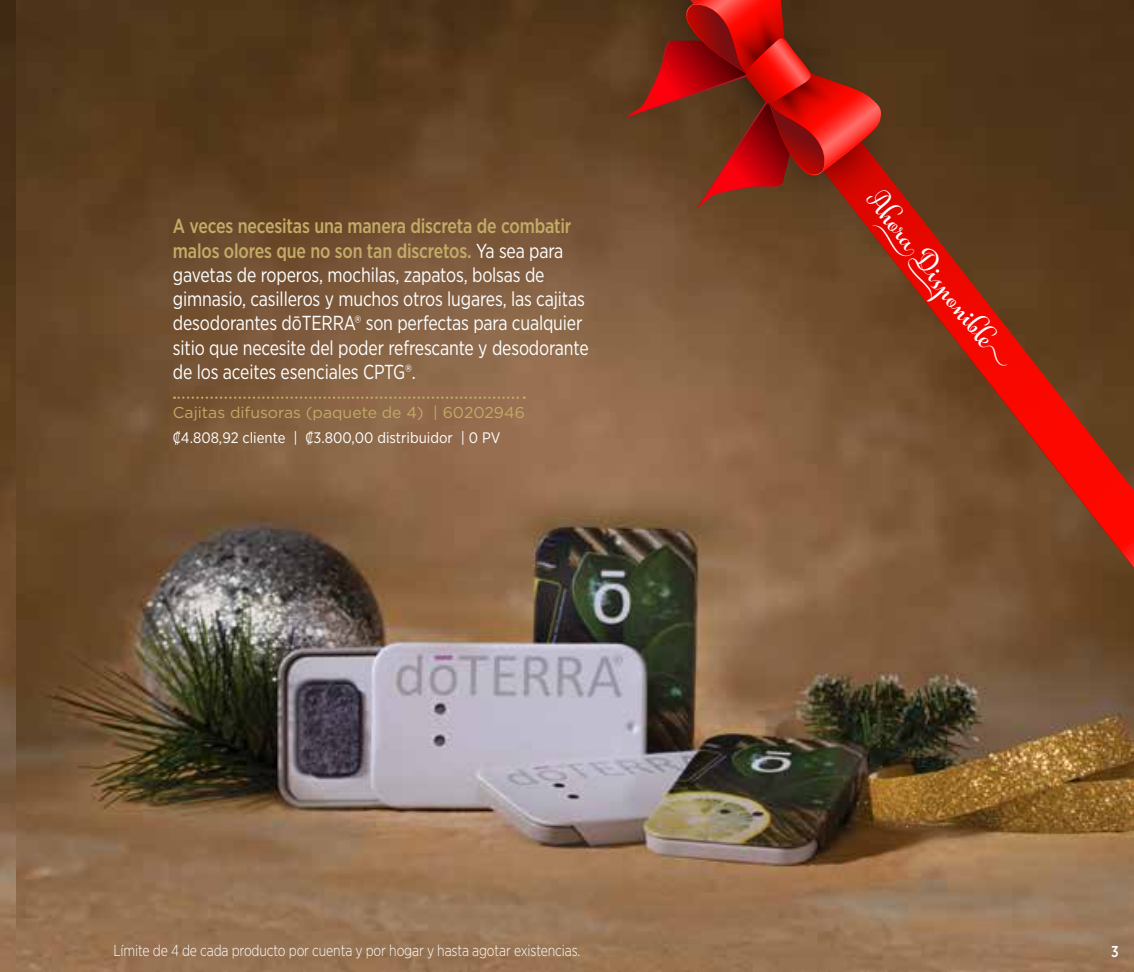
<style>
.page{position:relative;width:1134px;height:972px;background:#fff}
.page>*{position:absolute;margin:0;border:0;box-sizing:border-box;transform-origin:0 0}
.t1{font:31.5px "Aulyars";color:#fff}
.t2{font:20.25px/24.3px "Gotham Narrow";letter-spacing:-.01em;color:#fff;scale:.9 1}
.t3{font:300 15.75px "Gotham Narrow";letter-spacing:-.01em;color:#fff;scale:.9 1}
.t4{font:15.75px "Gotham";color:#c2ab65}
.t5{font:500 15.75px "Gotham Narrow";color:#fff;scale:.9 1}
.t6{font:15.3px "Gotham Narrow";color:#fff}
.s1{font-weight:500;color:#c2ac67}
.s2{font-weight:500;color:#c3ac66}
.s3{color:#c2ab64}
</style>
<div class="page">
<img style="left:0;top:0;width:1134px;height:972px">
<svg style="left:174px;top:397px;width:351px;height:2px"></svg>
<svg style="left:691px;top:0;width:443px;height:567px"></svg>
<svg style="left:605px;top:0;width:291px;height:235px"></svg>
<p class="t2" style="left:173px;top:214px;width:463px"><span class="s1">A veces neces</span><span class="s2">itas una manera discreta de combatir malos olores que no son tan discretos.</span> Ya sea para gavetas de roperos, mochilas, zapatos, bolsas de gimnasio, casilleros y muchos otros lugares, las cajitas desodorantes dōTERRA® son perfectas para cualquier sitio que necesite del poder refrescante y desodorante de los aceites esenciales CPTG®.</p>
<p class="t4" style="left:173px;top:403px;width:353px">Cajitas difusoras (paquete de 4) <span class="s3">| 60202946</span></p>
<p class="t6" style="left:173px;top:428px;width:329px">₡4.808,92 cliente | ₡3.800,00 distribuidor | 0 PV</p>
<h1 class="t1" style="left:887px;top:181px;width:194px;rotate:52deg">Ahora Disponible</h1>
<p class="t3" style="left:113px;top:941px;width:521px">Límite de 4 de cada producto por cuenta y por hogar y hasta agotar existencias.</p>
<p class="t5" style="left:1111px;top:942px;width:10px">3</p>
</div>
